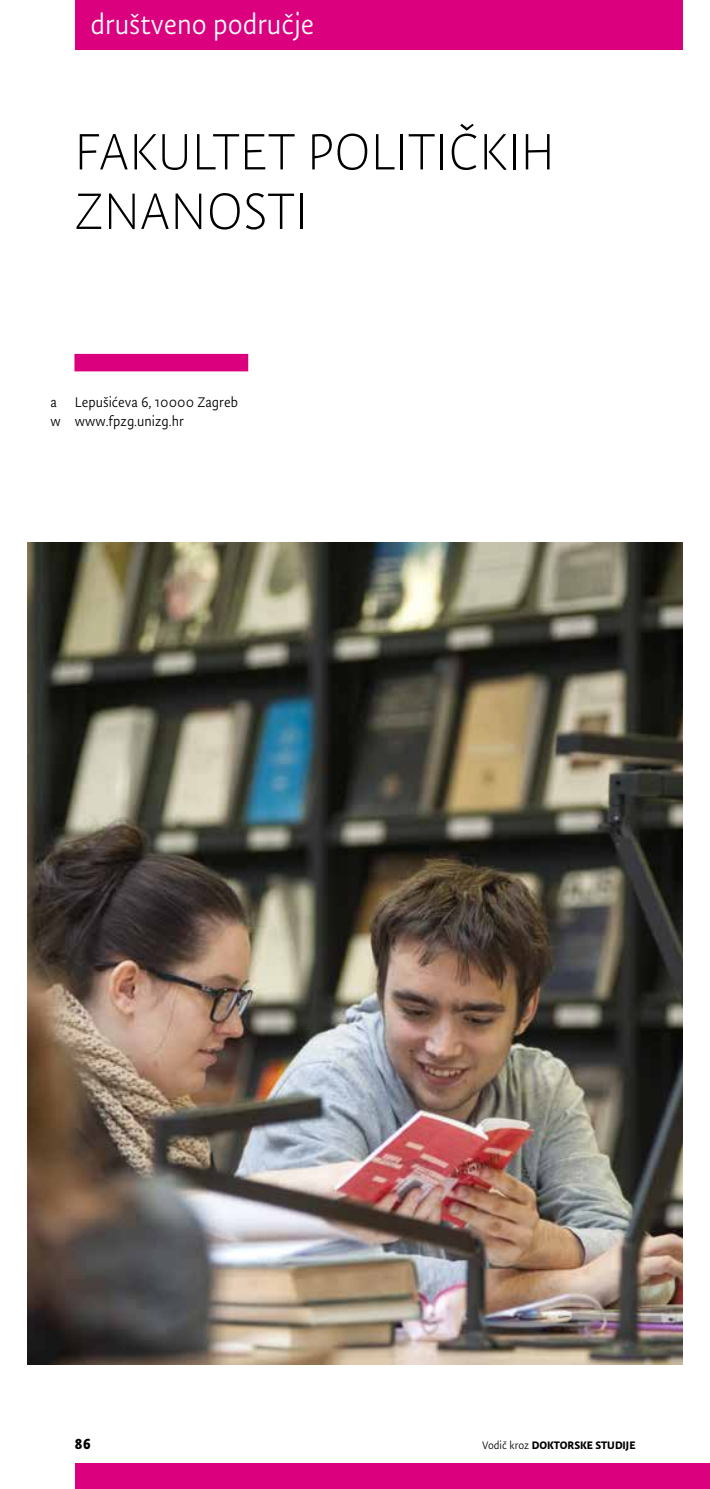
<style>
.page{position:relative;width:710px;height:1489px;background:#fff}
.page>*{position:absolute;margin:0;border:0;box-sizing:border-box;transform-origin:0 0}
.t1{font:300 57.75px/59.5px "Unizg Sans";color:#000}
.t2{font:31.5px "Unizg Sans Normal";color:#fff}
.t3{font:700 16.62px "Unizg Sans";color:#000}
.t4{font:15.75px/19.2px "Unizg Sans Normal";color:#000}
.t5{font:700 12.25px "Unizg Sans";color:#000}
.s1{font-family:"Unizg Sans Normal";font-weight:400}
</style>
<div class="page">
<div style="left:75px;top:0;width:607px;height:50px;background:#db007e"></div>
<div style="left:75px;top:1462px;width:634px;height:26px;background:#db007e"></div>
<img style="left:27px;top:543px;width:655px;height:821px">
<div style="left:74px;top:354px;width:174px;height:17px;background:#db007e"></div>
<h2 class="t2" style="left:90px;top:7px;width:225px">društveno područje</h2>
<h1 class="t1" style="left:74px;top:122px;width:481px">FAKULTET POLITIČKIH<br>ZNANOSTI</h1>
<p class="t4" style="left:50px;top:392px;width:189px">a Lepušićeva 6, 10000 Zagreb w www.fpzg.unizg.hr</p>
<p class="t3" style="left:74px;top:1433px;width:18px">86</p>
<p class="t5" style="left:482px;top:1437px;width:155px"><span class="s1">Vodič kroz</span> DOKTORSKE STUDIJE</p>
</div>
